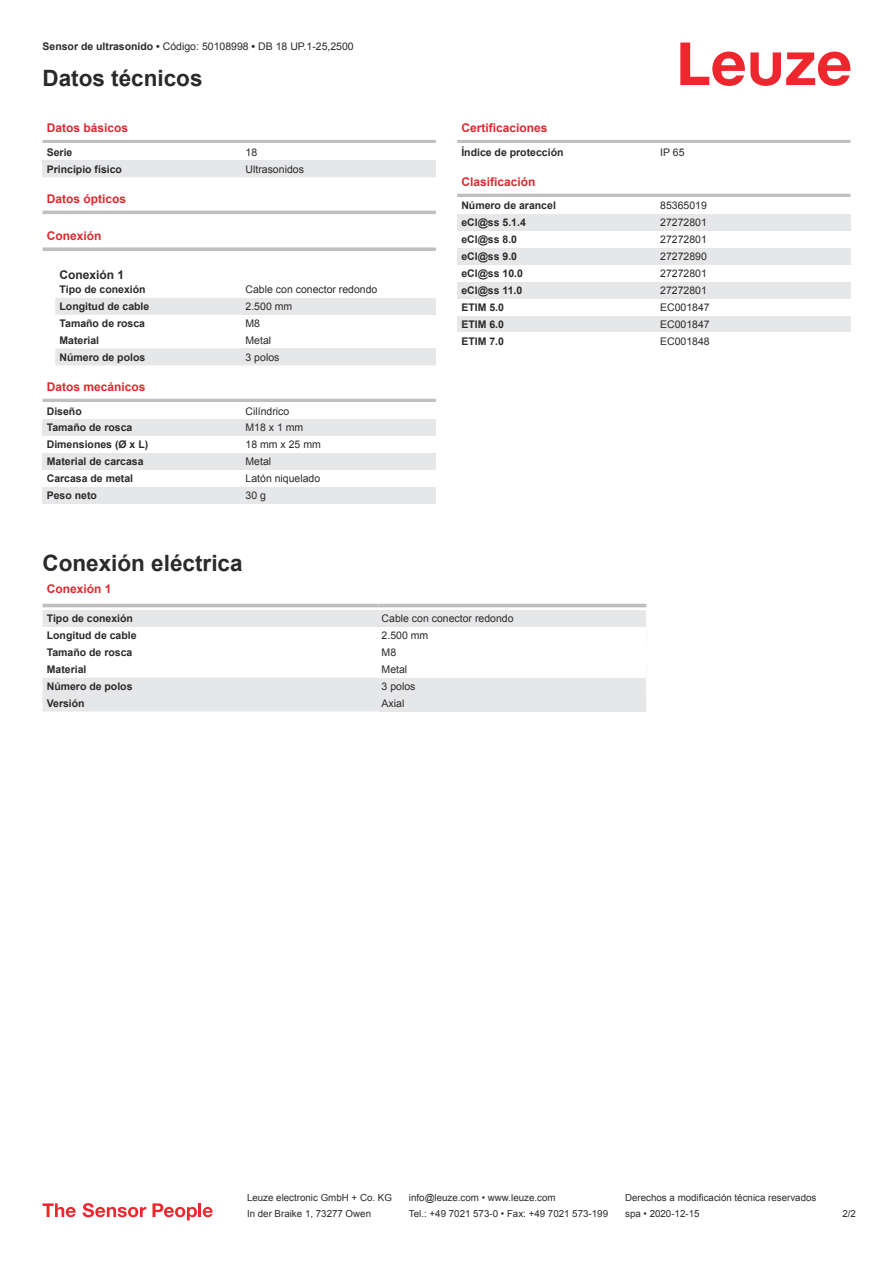
<style>
.page{position:relative;width:893px;height:1263px;background:#fff}
.page>*{position:absolute;margin:0;border:0;box-sizing:border-box;transform-origin:0 0}
.t1{font:700 22.5px "Arial";color:#2b292a}
.t2{font:700 12px "Arial";color:#db2a30}
.t3{font:700 12px "Arial";color:#2b292a}
.t4{font:700 10.5px "Arial";color:#2b292a}
.t5{font:10.5px "Arial";color:#2b292a}
.t6{font:9.75px "Arial";color:#2b292a}
.s1{font-weight:700}
</style>
<div class="page">
<svg style="left:680px;top:43px;width:170px;height:43px"></svg>
<svg style="left:55px;top:298px;width:380px;height:68px"></svg>
<hr style="left:43px;top:140px;width:393px;height:3px;background:#bdbfc1">
<div style="left:43px;top:160px;width:199px;height:17px;background:#e6e7e9"></div>
<div style="left:242px;top:160px;width:194px;height:17px;background:#e6e7e9"></div>
<hr style="left:43px;top:211px;width:393px;height:3px;background:#bdbfc1">
<svg style="left:43px;top:247px;width:393px;height:4px;background:#c4c6c7"></svg>
<div style="left:242px;top:298px;width:194px;height:17px;background:#e6e7e9"></div>
<div style="left:242px;top:315px;width:194px;height:17px;background:#fff"></div>
<div style="left:242px;top:332px;width:194px;height:16px;background:#fff"></div>
<div style="left:242px;top:348px;width:194px;height:17px;background:#e6e7e9"></div>
<hr style="left:43px;top:399px;width:393px;height:3px;background:#bdbfc1">
<div style="left:43px;top:419px;width:199px;height:17px;background:#e6e7e9"></div>
<div style="left:242px;top:419px;width:194px;height:17px;background:#e6e7e9"></div>
<div style="left:43px;top:453px;width:199px;height:17px;background:#e6e7e9"></div>
<div style="left:242px;top:453px;width:194px;height:17px;background:#e6e7e9"></div>
<div style="left:43px;top:487px;width:199px;height:17px;background:#e6e7e9"></div>
<div style="left:242px;top:487px;width:194px;height:17px;background:#e6e7e9"></div>
<svg style="left:43px;top:603px;width:603px;height:5px"></svg>
<svg style="left:43px;top:610px;width:335px;height:101px"></svg>
<hr style="left:43px;top:604px;width:335px;height:3px;background:#bdbfc1">
<hr style="left:378px;top:604px;width:268px;height:3px;background:#bdbfc1">
<div style="left:378px;top:610px;width:268px;height:17px;background:#e6e7e9"></div>
<div style="left:378px;top:678px;width:268px;height:17px;background:#e6e7e9"></div>
<div style="left:378px;top:695px;width:268px;height:16px;background:#e6e7e9"></div>
<hr style="left:457px;top:140px;width:393px;height:3px;background:#bdbfc1">
<hr style="left:457px;top:194px;width:393px;height:3px;background:#bdbfc1">
<div style="left:457px;top:214px;width:200px;height:17px;background:#e6e7e9"></div>
<div style="left:657px;top:214px;width:193px;height:17px;background:#e6e7e9"></div>
<div style="left:457px;top:248px;width:200px;height:17px;background:#e6e7e9"></div>
<div style="left:657px;top:248px;width:193px;height:17px;background:#e6e7e9"></div>
<div style="left:457px;top:282px;width:200px;height:17px;background:#e6e7e9"></div>
<div style="left:657px;top:282px;width:193px;height:17px;background:#e6e7e9"></div>
<div style="left:457px;top:316px;width:200px;height:16px;background:#e6e7e9"></div>
<div style="left:657px;top:316px;width:193px;height:16px;background:#e6e7e9"></div>
<svg style="left:43px;top:1203px;width:33px;height:14px"></svg>
<svg style="left:83px;top:1203px;width:63px;height:14px"></svg>
<svg style="left:153px;top:1203px;width:44px;height:17px"></svg>
<hr style="left:198px;top:1203px;width:3px;height:14px;background:#ed272d">
<svg style="left:203px;top:1207px;width:10px;height:10px"></svg>
<p class="t5" style="left:43px;top:43px;width:313px"><span class="s1">Sensor de ultrasonido •</span> Código: 50108998 <span class="s1">•</span> DB 18 UP.1-25,2500</p>
<h1 class="t1" style="left:43px;top:69px;width:162px">Datos técnicos</h1>
<p class="t2" style="left:47px;top:123px;width:83px">Datos básicos</p>
<p class="t4" style="left:47px;top:148px;width:27px">Serie</p>
<p class="t5" style="left:246px;top:148px;width:13px">18</p>
<p class="t4" style="left:47px;top:165px;width:77px">Principio físico</p>
<p class="t5" style="left:246px;top:165px;width:60px">Ultrasonidos</p>
<p class="t2" style="left:47px;top:194px;width:81px">Datos ópticos</p>
<p class="t2" style="left:47px;top:231px;width:56px">Conexión</p>
<p class="t3" style="left:60px;top:270px;width:66px">Conexión 1</p>
<p class="t4" style="left:60px;top:285px;width:88px">Tipo de conexión</p>
<p class="t5" style="left:246px;top:285px;width:133px">Cable con conector redondo</p>
<p class="t4" style="left:60px;top:302px;width:91px">Longitud de cable</p>
<p class="t5" style="left:246px;top:302px;width:48px">2.500 mm</p>
<p class="t4" style="left:60px;top:319px;width:87px">Tamaño de rosca</p>
<p class="t5" style="left:246px;top:319px;width:16px">M8</p>
<p class="t4" style="left:60px;top:336px;width:41px">Material</p>
<p class="t5" style="left:246px;top:336px;width:27px">Metal</p>
<p class="t4" style="left:60px;top:353px;width:87px">Número de polos</p>
<p class="t5" style="left:246px;top:353px;width:35px">3 polos</p>
<p class="t2" style="left:47px;top:382px;width:100px">Datos mecánicos</p>
<p class="t4" style="left:47px;top:407px;width:37px">Diseño</p>
<p class="t5" style="left:246px;top:407px;width:45px">Cilíndrico</p>
<p class="t4" style="left:47px;top:424px;width:87px">Tamaño de rosca</p>
<p class="t5" style="left:246px;top:424px;width:59px">M18 x 1 mm</p>
<p class="t4" style="left:47px;top:440px;width:103px">Dimensiones (Ø x L)</p>
<p class="t5" style="left:246px;top:441px;width:77px">18 mm x 25 mm</p>
<p class="t4" style="left:47px;top:457px;width:98px">Material de carcasa</p>
<p class="t5" style="left:246px;top:458px;width:27px">Metal</p>
<p class="t4" style="left:47px;top:474px;width:88px">Carcasa de metal</p>
<p class="t5" style="left:246px;top:474px;width:76px">Latón niquelado</p>
<p class="t4" style="left:47px;top:491px;width:52px">Peso neto</p>
<p class="t5" style="left:246px;top:491px;width:22px">30 g</p>
<p class="t2" style="left:461px;top:123px;width:88px">Certificaciones</p>
<p class="t4" style="left:461px;top:148px;width:104px">Índice de protección</p>
<p class="t5" style="left:660px;top:148px;width:26px">IP 65</p>
<p class="t2" style="left:461px;top:177px;width:76px">Clasificación</p>
<p class="t4" style="left:461px;top:202px;width:96px">Número de arancel</p>
<p class="t5" style="left:660px;top:202px;width:48px">85365019</p>
<p class="t4" style="left:461px;top:218px;width:66px">eCl@ss 5.1.4</p>
<p class="t5" style="left:660px;top:219px;width:48px">27272801</p>
<p class="t4" style="left:461px;top:235px;width:57px">eCl@ss 8.0</p>
<p class="t5" style="left:660px;top:236px;width:48px">27272801</p>
<p class="t4" style="left:461px;top:252px;width:57px">eCl@ss 9.0</p>
<p class="t5" style="left:660px;top:252px;width:48px">27272890</p>
<p class="t4" style="left:461px;top:269px;width:63px">eCl@ss 10.0</p>
<p class="t5" style="left:660px;top:269px;width:48px">27272801</p>
<p class="t4" style="left:461px;top:286px;width:63px">eCl@ss 11.0</p>
<p class="t5" style="left:660px;top:286px;width:48px">27272801</p>
<p class="t4" style="left:461px;top:303px;width:44px">ETIM 5.0</p>
<p class="t5" style="left:660px;top:303px;width:51px">EC001847</p>
<p class="t4" style="left:461px;top:320px;width:44px">ETIM 6.0</p>
<p class="t5" style="left:660px;top:320px;width:51px">EC001847</p>
<p class="t4" style="left:461px;top:337px;width:44px">ETIM 7.0</p>
<p class="t5" style="left:660px;top:337px;width:51px">EC001848</p>
<h1 class="t1" style="left:43px;top:554px;width:202px">Conexión eléctrica</h1>
<p class="t2" style="left:47px;top:584px;width:66px">Conexión 1</p>
<p class="t4" style="left:47px;top:614px;width:88px">Tipo de conexión</p>
<p class="t5" style="left:382px;top:615px;width:133px">Cable con conector redondo</p>
<p class="t4" style="left:47px;top:631px;width:91px">Longitud de cable</p>
<p class="t5" style="left:382px;top:631px;width:48px">2.500 mm</p>
<p class="t4" style="left:47px;top:648px;width:87px">Tamaño de rosca</p>
<p class="t5" style="left:382px;top:648px;width:16px">M8</p>
<p class="t4" style="left:47px;top:665px;width:41px">Material</p>
<p class="t5" style="left:382px;top:665px;width:27px">Metal</p>
<p class="t4" style="left:47px;top:682px;width:87px">Número de polos</p>
<p class="t5" style="left:382px;top:682px;width:35px">3 polos</p>
<p class="t4" style="left:47px;top:699px;width:39px">Versión</p>
<p class="t5" style="left:382px;top:699px;width:24px">Axial</p>
<p class="t6" style="left:247px;top:1194px;width:146px">Leuze electronic GmbH + Co. KG</p>
<p class="t6" style="left:409px;top:1194px;width:148px">info@leuze.com • www.leuze.com</p>
<p class="t6" style="left:625px;top:1194px;width:193px">Derechos a modificación técnica reservados</p>
<p class="t6" style="left:247px;top:1210px;width:126px">In der Braike 1, 73277 Owen</p>
<p class="t6" style="left:409px;top:1210px;width:201px">Tel.: +49 7021 573-0 • Fax: +49 7021 573-199</p>
<p class="t6" style="left:625px;top:1210px;width:76px">spa • 2020-12-15</p>
<p class="t6" style="left:842px;top:1210px;width:15px">2 /2</p>
</div>
